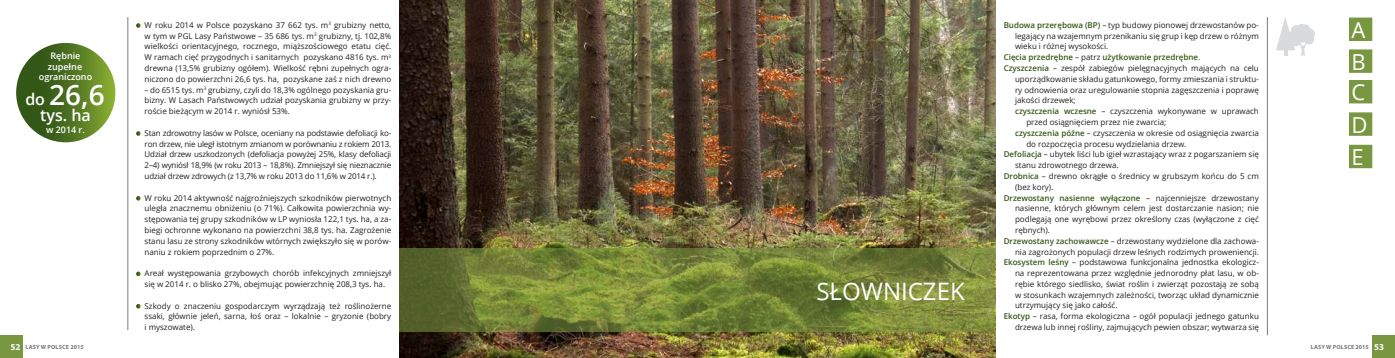
<style>
.page{position:relative;width:1395px;height:358px;background:#fff}
.page>*{position:absolute;margin:0;border:0;box-sizing:border-box;transform-origin:0 0}
.t1{font:600 28px "Open Sans";color:#fff}
.t2{font:24px "Open Sans";color:#fff}
.t3{font:22px/31.7px "Open Sans";color:#fff;text-align:justify}
.t4{font:600 16px "Open Sans";color:#fff}
.t5{font:600 9px/10px "Open Sans";color:#fff;text-align:center}
.t6{font:8px/10.8px "Open Sans";color:#231f20;text-align:justify}
.t7{font:600 8px "Open Sans";color:#335617}
.t8{font:700 6px "Myriad Pro";letter-spacing:.02em;color:#787a7d}
.s1{font-size:16px}
.s2{font-weight:600;color:#335617}
.s3{font-weight:400;color:#231f20}
.s4{font-weight:400}
.s5{font-size:9px;color:#fff}
</style>
<div class="page">
<div style="left:0;top:334px;width:23px;height:23px;background:#799640"></div>
<div style="left:1372px;top:334px;width:23px;height:23px;background:#799640"></div>
<hr style="left:1267px;top:17px;width:1px;height:317px;background:#787a7d">
<img style="left:400px;top:0;width:595px;height:357px">
<hr style="left:128px;top:17px;width:1px;height:312px;background:#787a7d">
<svg style="left:1276px;top:18px;width:39px;height:37px"></svg>
<svg style="left:400px;top:248px;width:595px;height:83px;background:#738237"></svg>
<svg style="left:136px;top:23px;width:5px;height:5px"></svg>
<svg style="left:136px;top:131px;width:5px;height:4px"></svg>
<svg style="left:136px;top:196px;width:5px;height:4px"></svg>
<svg style="left:136px;top:271px;width:5px;height:5px"></svg>
<svg style="left:136px;top:304px;width:5px;height:4px"></svg>
<div style="left:16px;top:43px;width:99px;height:99px;background:linear-gradient(to right,#214514,#7fa32f);border-radius:50px"></div>
<svg style="left:1349px;top:18px;width:23px;height:23px"></svg>
<svg style="left:1349px;top:49px;width:23px;height:24px"></svg>
<svg style="left:1349px;top:80px;width:23px;height:23px"></svg>
<svg style="left:1349px;top:112px;width:23px;height:23px"></svg>
<svg style="left:1349px;top:144px;width:23px;height:24px"></svg>
<p class="t5" style="left:39px;top:51px;width:55px">Rębnie zupełne ograniczono</p>
<h1 class="t1" style="left:25px;top:75px;width:81px"><span class="s1">do</span> 26,6</h1>
<h3 class="t4" style="left:40px;top:104px;width:52px">tys. ha</h3>
<p class="t5" style="left:46px;top:124px;width:40px">w 2014 r.</p>
<p class="t6" style="left:145px;top:19px;width:248px">W roku 2014 w Polsce pozyskano 37 662 tys. m<sup>3</sup> grubizny netto, w tym w PGL Lasy Państwowe – 35 686 tys. m<sup>3</sup> grubizny, tj. 102,8% wielkości orientacyjnego, rocznego, miąższościowego etatu cięć.<br>W ramach cięć przygodnych i sanitarnych pozyskano 4816 tys. m<sup>3 </sup>drewna (13,5% grubizny ogółem). Wielkość rębni zupełnych ogra&shy;niczono do powierzchni 26,6 tys. ha, pozyskane zaś z nich drewno</p>
<p class="t6" style="left:145px;top:84px;width:248px">– do 6515 tys. m<sup>3</sup> grubizny, czyli do 18,3% ogólnego pozyskania gru&shy;bizny. W Lasach Państwowych udział pozyskania grubizny w przy&shy;roście bieżącym w 2014 r. wyniósł 53%.</p>
<p class="t6" style="left:145px;top:127px;width:248px">Stan zdrowotny lasów w Polsce, oceniany na podstawie defoliacji ko&shy;ron drzew, nie uległ istotnym zmianom w porównaniu z rokiem 2013.<br>Udział drzew uszkodzonych (defoliacja powyżej 25%, klasy defoliacji 2–4) wyniósł 18,9% (w roku 2013 – 18,8%). Zmniejszył się nieznacznie udział drzew zdrowych (z 13,7% w roku 2013 do 11,6% w 2014 r.).</p>
<p class="t6" style="left:145px;top:192px;width:248px">W roku 2014 aktywność najgroźniejszych szkodników pierwotnych uległa znacznemu obniżeniu (o 71%). Całkowita powierzchnia wy&shy;stępowania tej grupy szkodników w LP wyniosła 122,1 tys. ha, a za&shy;biegi ochronne wykonano na powierzchni 38,8 tys. ha. Zagrożenie stanu lasu ze strony szkodników wtórnych zwiększyło się w porów&shy;naniu z rokiem poprzednim o 27%.</p>
<p class="t6" style="left:145px;top:267px;width:248px">Areał występowania grzybowych chorób infekcyjnych zmniejszył się w 2014 r. o blisko 27%, obejmując powierzchnię 208,3 tys. ha.</p>
<p class="t6" style="left:145px;top:299px;width:248px">Szkody o znaczeniu gospodarczym wyrządzają też roślinożerne ssaki, głównie jeleń, sarna, łoś oraz – lokalnie – gryzonie (bobry i myszowate).</p>
<h2 class="t2" style="left:816px;top:274px;width:150px">SŁOWNICZEK</h2>
<p class="t6" style="left:1003px;top:19px;width:257px"><span class="s2">Budowa przerębowa (BP)</span> – typ budowy pionowej drzewostanów po-</p>
<p class="t6" style="left:1015px;top:30px;width:245px">legający na wzajemnym przenikaniu się grup i kęp drzew o różnym</p>
<p class="t6" style="left:1015px;top:41px;width:95px">wieku i różnej wysokości.</p>
<p class="t7" style="left:1003px;top:52px;width:198px">Cięcia przedrębne <span class="s3">– patrz</span> użytkowanie przedrębne<span class="s4">.</span></p>
<p class="t6" style="left:1003px;top:62px;width:257px"><span class="s2">Czyszczenia</span> – zespół zabiegów pielęgnacyjnych mających na celu</p>
<p class="t6" style="left:1015px;top:73px;width:245px">uporządkowanie składu gatunkowego, formy zmieszania i struktu-</p>
<p class="t6" style="left:1015px;top:84px;width:245px">ry odnowienia oraz uregulowanie stopnia zagęszczenia i poprawę</p>
<p class="t6" style="left:1015px;top:95px;width:62px">jakości drzewek;</p>
<p class="t6" style="left:1015px;top:105px;width:245px"><span class="s2">czyszczenia wczesne</span> – czyszczenia wykonywane w uprawach</p>
<p class="t6" style="left:1026px;top:116px;width:141px">przed osiągnięciem przez nie zwarcia;</p>
<p class="t6" style="left:1015px;top:127px;width:245px"><span class="s2">czyszczenia późne</span> – czyszczenia w okresie od osiągnięcia zwarcia</p>
<p class="t6" style="left:1026px;top:138px;width:162px">do rozpoczęcia procesu wydzielania drzew.</p>
<p class="t6" style="left:1003px;top:148px;width:257px"><span class="s2">Defoliacja</span> – ubytek liści lub igieł wzrastający wraz z pogarszaniem się</p>
<p class="t6" style="left:1015px;top:159px;width:105px">stanu zdrowotnego drzewa.</p>
<p class="t6" style="left:1003px;top:170px;width:257px"><span class="s2">Drobnica</span> – drewno okrągłe o średnicy w grubszym końcu do 5 cm</p>
<p class="t6" style="left:1015px;top:181px;width:40px">(bez kory).</p>
<p class="t7" style="left:1003px;top:192px;width:257px">Drzewostany nasienne wyłączone <span class="s3">– najcenniejsze drzewostany</span></p>
<p class="t6" style="left:1015px;top:202px;width:245px">nasienne, których głównym celem jest dostarczanie nasion; nie</p>
<p class="t6" style="left:1015px;top:213px;width:245px">podlegają one wyrębowi przez określony czas (wyłączone z cięć</p>
<p class="t6" style="left:1015px;top:224px;width:36px">rębnych).</p>
<p class="t6" style="left:1003px;top:235px;width:257px"><span class="s2">Drzewostany zachowawcze</span> – drzewostany wydzielone dla zachowa-</p>
<p class="t6" style="left:1015px;top:245px;width:245px">nia zagrożonych populacji drzew leśnych rodzimych proweniencji.</p>
<p class="t6" style="left:1003px;top:256px;width:257px"><span class="s2">Ekosystem leśny</span> – podstawowa funkcjonalna jednostka ekologicz-</p>
<p class="t6" style="left:1015px;top:267px;width:245px">na reprezentowana przez względnie jednorodny płat lasu, w ob-</p>
<p class="t6" style="left:1015px;top:278px;width:245px">rębie którego siedlisko, świat roślin i zwierząt pozostają ze sobą</p>
<p class="t6" style="left:1015px;top:288px;width:245px">w stosunkach wzajemnych zależności, tworząc układ dynamicznie</p>
<p class="t6" style="left:1015px;top:299px;width:104px">utrzymujący się jako całość.</p>
<p class="t6" style="left:1003px;top:310px;width:257px"><span class="s2">Ekotyp</span> – rasa, forma ekologiczna – ogół populacji jednego gatunku</p>
<p class="t6" style="left:1015px;top:321px;width:245px">drzewa lub innej rośliny, zajmujących pewien obszar; wytwarza się</p>
<h3 class="t3" style="left:1351px;top:13px;width:18px">A B C D E</h3>
<p class="t8" style="left:11px;top:343px;width:75px"><span class="s5">52</span> LASY W POLSCE 2015</p>
<p class="t8" style="left:1310px;top:343px;width:75px">LASY W POLSCE 2015 <span class="s5">53</span></p>
</div>
